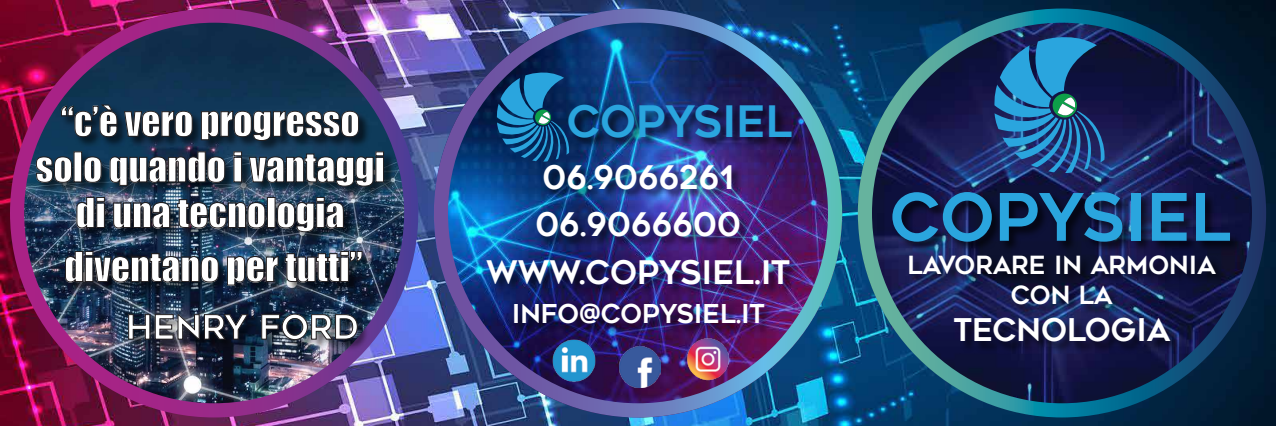
<style>
.page{position:relative;width:1276px;height:426px;background:#fff}
.page>*{position:absolute;margin:0;border:0;box-sizing:border-box;transform-origin:0 0}
.t1{font:65.2px "Geometos";color:#2aa5de}
.t2{font:43.1px "Geometos";color:#2aa5de}
.t3{font:37.9px/45.5px "Impact";color:#fff;text-align:center}
.t4{font:33.4px "Geometos";color:#fff}
.t5{font:32.3px/47.4px "Geometos";color:#fff;text-align:center}
.t6{font:31.1px "Geometos";color:#fff}
.t7{font:25.8px "Geometos";color:#fff}
.t8{font:24.9px/29.9px "Geometos";color:#fff;text-align:center}
</style>
<div class="page">
<img style="left:0;top:0;width:1276px;height:425px">
<img style="left:434px;top:9px;width:408px;height:408px;border-radius:204px">
<img style="left:17px;top:17px;width:395px;height:395px;border-radius:197px">
<div style="left:434px;top:9px;width:408px;height:408px;border:14px solid #fff;border-radius:50%"></div>
<div style="left:10px;top:9px;width:408px;height:408px;border:14px solid #fff;border-radius:50%"></div>
<img style="left:858px;top:9px;width:407px;height:407px;border-radius:204px">
<div style="left:858px;top:9px;width:408px;height:408px;border:14px solid #fff;border-radius:50%"></div>
<svg style="left:993px;top:30px;width:113px;height:143px;background:#235b90"></svg>
<img style="left:882px;top:181px;width:384px;height:87px">
<img style="left:896px;top:249px;width:343px;height:116px">
<img style="left:29px;top:99px;width:377px;height:209px">
<svg style="left:61px;top:104px;width:56px;height:33px;background:#10293e"></svg>
<svg style="left:124px;top:111px;width:69px;height:26px;background:#102233"></svg>
<svg style="left:201px;top:111px;width:158px;height:30px;background:#112334"></svg>
<svg style="left:36px;top:156px;width:36px;height:26px"></svg>
<div style="left:74px;top:151px;width:8px;height:31px;border:1px solid #231f20"></div>
<svg style="left:84px;top:156px;width:18px;height:26px"></svg>
<svg style="left:110px;top:151px;width:115px;height:34px;background:#162637"></svg>
<svg style="left:233px;top:151px;width:9px;height:31px"></svg>
<svg style="left:249px;top:151px;width:135px;height:35px;background:#162d3e"></svg>
<svg style="left:76px;top:197px;width:29px;height:31px"></svg>
<svg style="left:113px;top:202px;width:57px;height:26px"></svg>
<svg style="left:177px;top:199px;width:88px;height:29px;background:#223143"></svg>
<div style="left:267px;top:197px;width:8px;height:30px;border:1px solid #231f20"></div>
<svg style="left:277px;top:197px;width:67px;height:35px;background:#1c2939"></svg>
<svg style="left:65px;top:251px;width:154px;height:31px;background:#1c2736"></svg>
<svg style="left:227px;top:256px;width:52px;height:29px;background:#293445"></svg>
<svg style="left:285px;top:251px;width:77px;height:31px;background:#242e3d"></svg>
<img style="left:123px;top:306px;width:250px;height:54px">
<svg style="left:128px;top:313px;width:120px;height:26px;background:#29313f"></svg>
<svg style="left:261px;top:313px;width:97px;height:26px;background:#2b3a4a"></svg>
<img style="left:454px;top:157px;width:380px;height:192px">
<svg style="left:496px;top:68px;width:74px;height:94px;background:#195e90"></svg>
<img style="left:564px;top:96px;width:242px;height:64px">
<img style="left:619px;top:346px;width:42px;height:41px">
<img style="left:684px;top:334px;width:47px;height:47px">
<img style="left:545px;top:332px;width:57px;height:56px">
<p class="t3" style="left:36px;top:97px;width:351px">“c’è vero progresso solo quando i vantaggi di una tecnologia</p>
<p class="t3" style="left:64px;top:242px;width:300px">diventano per tutti”</p>
<p class="t4" style="left:126px;top:308px;width:235px">HENRY FORD</p>
<p class="t2" style="left:567px;top:97px;width:226px">COPYSIEL</p>
<p class="t5" style="left:486px;top:153px;width:305px">06.9066261<br>06.9066600<br>WWW.COPYSIEL.IT</p>
<p class="t7" style="left:512px;top:299px;width:254px">INFO@COPYSIEL.IT</p>
<h1 class="t1" style="left:890px;top:180px;width:342px">COPYSIEL</h1>
<p class="t8" style="left:907px;top:249px;width:310px">LAVORARE IN ARMONIA<br>CON LA</p>
<p class="t6" style="left:953px;top:312px;width:219px">TECNOLOGIA</p>
</div>
